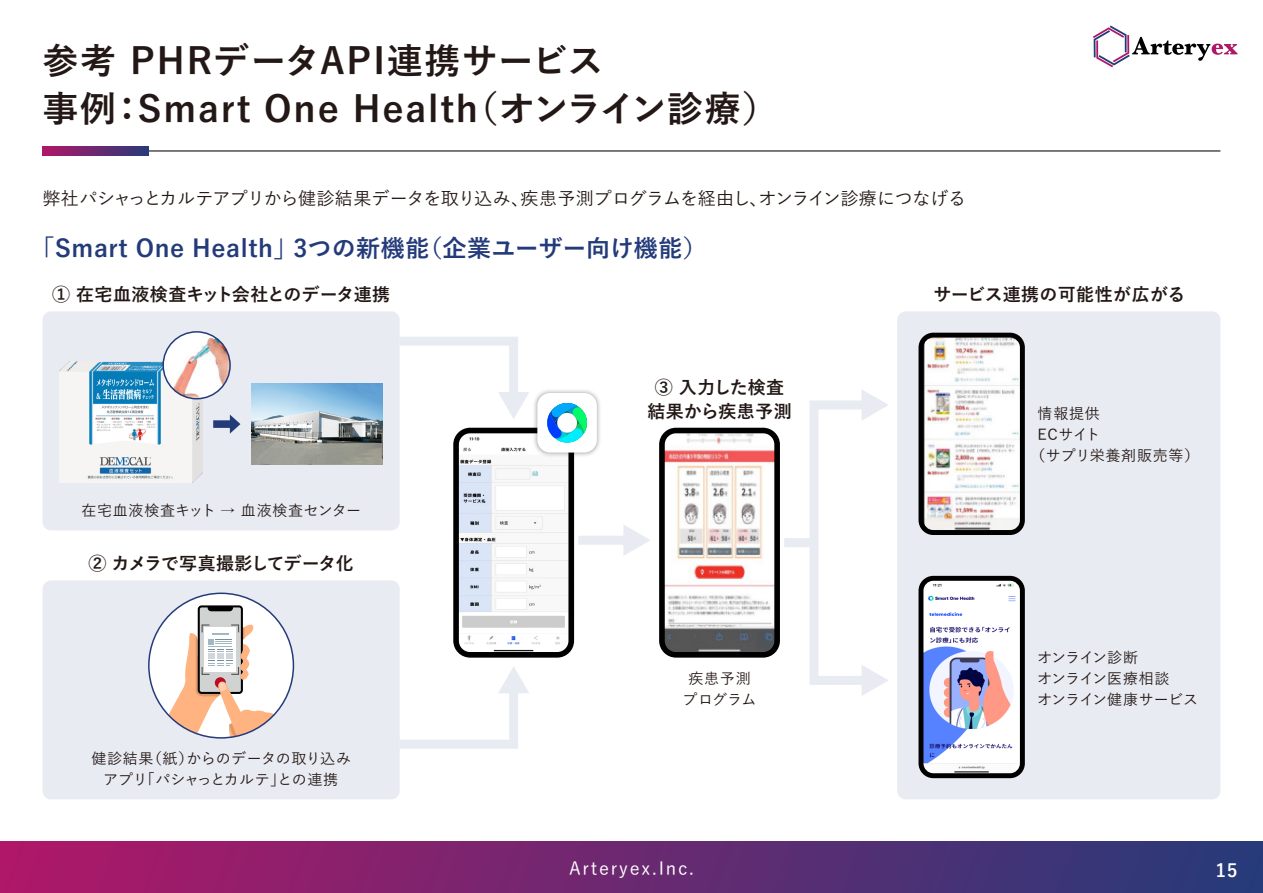
<style>
.page{position:relative;width:1263px;height:893px;background:#fff}
.page>*{position:absolute;margin:0;border:0;box-sizing:border-box;transform-origin:0 0}
.t1{font:700 36px/48px "Yu Go";letter-spacing:.05em;color:#231815}
.t2{font:700 24px "Yu Go";letter-spacing:.025em;color:#243b7a}
.t3{font:500 18px "Yu Go";letter-spacing:-.025em;color:#231815}
.t4{font:700 18px/24px "Yu Go";letter-spacing:.005em;color:#231815;text-align:center}
.t5{font:700 18px "Yu Go";letter-spacing:-.055em;color:#231815}
.t6{font:500 18px "Yu Go";letter-spacing:.1em;color:#fff}
.t7{font:700 18px "Yu Go";color:#fff}
.t8{font:500 15px/21px "Yu Go";letter-spacing:.01em;color:#231815;text-align:center}
.t9{font:500 15px "Yu Go";letter-spacing:.05em;color:#231815}
.t10{font:500 15px/21px "Yu Go";letter-spacing:-.045em;color:#231815}
.t11{font:500 15px/21px "Yu Go";letter-spacing:.045em;color:#231815;text-align:center}
</style>
<div class="page">
<div style="left:0;top:842px;width:1263px;height:51px;background:linear-gradient(to right,#b01768,#263b7a)"></div>
<hr style="left:43px;top:150px;width:1177px;height:2px;background:#505050">
<svg style="left:43px;top:147px;width:106px;height:8px"></svg>
<svg style="left:1093px;top:26px;width:144px;height:41px"></svg>
<div style="left:43px;top:580px;width:357px;height:219px;background:#e9ebf2;border-radius:9px"></div>
<svg style="left:149px;top:593px;width:144px;height:145px"></svg>
<div style="left:198px;top:605px;width:45px;height:89px;background:#000;border-radius:4px"></div>
<svg style="left:149px;top:607px;width:144px;height:129px"></svg>
<div style="left:43px;top:311px;width:357px;height:219px;background:#e9ebf2;border-radius:9px"></div>
<img style="left:251px;top:383px;width:132px;height:82px">
<svg style="left:213px;top:415px;width:27px;height:19px"></svg>
<img style="left:60px;top:361px;width:142px;height:121px">
<img style="left:163px;top:332px;width:67px;height:67px;border-radius:33px">
<div style="left:162px;top:331px;width:69px;height:68px;border:2px solid #243b7a;border-radius:50%"></div>
<div style="left:897px;top:311px;width:323px;height:488px;background:#e9ebf2;border-radius:9px"></div>
<div style="left:918px;top:576px;width:107px;height:202px;background:#000;border-radius:15px"></div>
<img style="left:923px;top:581px;width:97px;height:192px">
<div style="left:918px;top:333px;width:107px;height:202px;background:#000;border-radius:15px"></div>
<img style="left:923px;top:338px;width:97px;height:192px">
<div style="left:453px;top:428px;width:121px;height:230px;background:#000;border-radius:17px"></div>
<img style="left:459px;top:433px;width:109px;height:219px">
<div style="left:659px;top:428px;width:121px;height:230px;background:#000;border-radius:17px"></div>
<img style="left:665px;top:433px;width:109px;height:219px">
<svg style="left:400px;top:337px;width:129px;height:82px"></svg>
<svg style="left:400px;top:667px;width:129px;height:82px"></svg>
<div style="left:578px;top:536px;width:50px;height:9px;background:#e9ebf2"></div>
<svg style="left:623px;top:525px;width:27px;height:30px"></svg>
<div style="left:784px;top:538px;width:30px;height:9px;background:#e9ebf2"></div>
<div style="left:809px;top:400px;width:62px;height:285px;border:9px solid #e9ebf2"></div>
<svg style="left:861px;top:665px;width:27px;height:31px"></svg>
<svg style="left:861px;top:390px;width:27px;height:31px"></svg>
<img style="left:531px;top:390px;width:69px;height:69px">
<div style="left:537px;top:393px;width:60px;height:60px;background:#fff;border-radius:13px"></div>
<svg style="left:547px;top:403px;width:40px;height:40px"></svg>
<h1 class="t1" style="left:43px;top:38px;width:737px">参考 PHRデータAPI連携サービス<br>事例：Smart One Health（オンライン診療）</h1>
<p class="t3" style="left:43px;top:182px;width:925px">弊社パシャっとカルテアプリから健診結果データを取り込み、疾患予測プログラムを経由し、オンライン診療につなげる</p>
<h2 class="t2" style="left:31px;top:235px;width:678px">「Smart One Health」3つの新機能（企業ユーザー向け機能）</h2>
<p class="t4" style="left:52px;top:282px;width:339px">① 在宅血液検査キット会社とのデータ連携</p>
<p class="t9" style="left:81px;top:497px;width:281px">在宅血液検査キット → 血液検査センター</p>
<p class="t5" style="left:88px;top:553px;width:267px">② カメラで写真撮影してデータ化</p>
<p class="t8" style="left:91px;top:746px;width:261px">健診結果（紙）からのデータの取り込みアプリ「パシャっとカルテ」との連携</p>
<p class="t4" style="left:647px;top:376px;width:146px">③ 入力した検査結果から疾患予測</p>
<p class="t11" style="left:682px;top:666px;width:76px">疾患予測プログラム</p>
<p class="t4" style="left:933px;top:282px;width:254px">サービス連携の可能性が広がる</p>
<p class="t8" style="left:1037px;top:401px;width:64px">情報提供</p>
<p class="t8" style="left:1037px;top:422px;width:64px">ECサイト</p>
<p class="t9" style="left:1030px;top:442px;width:171px">（サプリ栄養剤販売等）</p>
<p class="t10" style="left:1037px;top:645px;width:163px">オンライン診断<br>オンライン医療相談<br>オンライン健康サービス</p>
<p class="t6" style="left:569px;top:851px;width:126px">Arteryex.Inc.</p>
<p class="t7" style="left:1216px;top:860px;width:23px">15</p>
</div>
